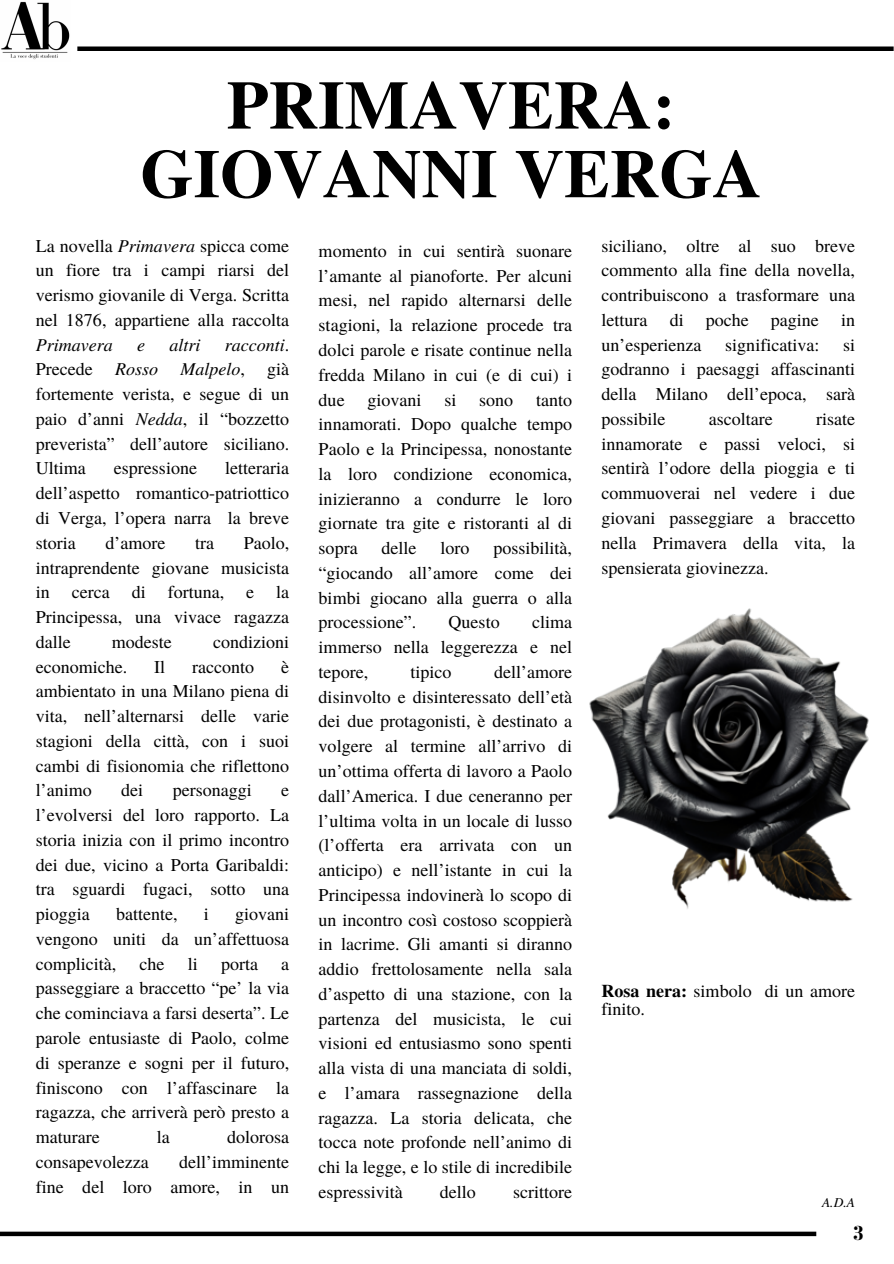
<style>
.page{position:relative;width:894px;height:1264px;background:#fff}
.page>*{position:absolute;margin:0;border:0;box-sizing:border-box;transform-origin:0 0}
.t1{font:700 68.4px/68.7px "Te X Gyre Termes";color:#000;text-align:center}
.t2{font:700 20.85px "Bodoni FLF";color:#000}
.t3{font:18px/24.8px "Te X Gyre Termes";color:#000;text-align:justify}
.t4{font:italic 18px "Te X Gyre Termes";color:#000}
.t5{font:italic 13.5px "Te X Gyre Termes";color:#000}
.s1{font-style:italic}
.s2{font-weight:700}
</style>
<div class="page">
<img style="left:1px;top:1px;width:69px;height:59px">
<div style="left:77px;top:46px;width:816px;height:5px;background:#000"></div>
<div style="left:0;top:1231px;width:816px;height:5px;background:#000"></div>
<img style="left:589px;top:608px;width:280px;height:301px">
<h2 class="t1" style="left:140px;top:68px;width:623px">PRIMAVERA:<br>GIOVANNI VERGA</h2>
<h2 class="t3" style="left:36px;top:232px;width:255px">La novella <span class="s1">Primavera</span> spicca come un fiore tra i campi riarsi del verismo giovanile di Verga. Scritta nel 1876, appartiene alla raccolta <span class="s1">Primavera</span></h2>
<h2 class="t4" style="left:137px;top:331px;width:9px">e</h2>
<h2 class="t4" style="left:169px;top:331px;width:33px">altri</h2>
<h2 class="t3" style="left:36px;top:331px;width:255px;text-indent:189px"><span class="s1">racconti</span>.<br>Precede <span class="s1">Rosso Malpelo</span>, già fortemente verista, e segue di un paio d’anni <span class="s1">Nedda</span>, il “bozzetto preverista” dell’autore siciliano.<br>Ultima</h2>
<h2 class="t3" style="left:36px;top:455px;width:255px;text-indent:189px">letteraria dell’aspetto romantico-patriottico di Verga, l’opera narra la breve storia</h2>
<h2 class="t3" style="left:114px;top:455px;width:84px">espressione</h2>
<h2 class="t3" style="left:36px;top:529px;width:255px;text-indent:208px">Paolo, intraprendente giovane musicista in cerca di fortuna, e la Principessa, una vivace ragazza dalle</h2>
<h2 class="t3" style="left:105px;top:529px;width:61px">d’amore</h2>
<h2 class="t3" style="left:195px;top:529px;width:20px">tra</h2>
<h2 class="t3" style="left:112px;top:628px;width:61px">modeste</h2>
<h2 class="t3" style="left:213px;top:628px;width:77px">condizioni</h2>
<h2 class="t3" style="left:36px;top:653px;width:93px">economiche.</h2>
<h2 class="t3" style="left:154px;top:653px;width:12px">Il</h2>
<h2 class="t3" style="left:192px;top:653px;width:63px">racconto</h2>
<h2 class="t3" style="left:36px;top:653px;width:255px;text-indent:245px">è ambientato in una Milano piena di vita, nell’alternarsi delle varie stagioni della città, con i suoi cambi di fisionomia che riflettono l’animo</h2>
<h2 class="t3" style="left:121px;top:777px;width:23px">dei</h2>
<h2 class="t3" style="left:173px;top:777px;width:80px">personaggi</h2>
<h2 class="t3" style="left:36px;top:777px;width:255px;text-indent:245px">e l’evolversi del loro rapporto. La storia inizia con il primo incontro dei due, vicino a Porta Garibaldi: tra sguardi fugaci, sotto una pioggia</h2>
<h2 class="t3" style="left:116px;top:900px;width:63px">battente,</h2>
<h2 class="t3" style="left:204px;top:900px;width:7px">i</h2>
<h2 class="t3" style="left:36px;top:900px;width:255px;text-indent:199px">giovani vengono uniti da un’affettuosa complicità,</h2>
<h2 class="t3" style="left:139px;top:950px;width:26px">che</h2>
<h2 class="t3" style="left:188px;top:950px;width:12px">li</h2>
<h2 class="t3" style="left:221px;top:950px;width:38px">porta</h2>
<h2 class="t3" style="left:36px;top:950px;width:255px;text-indent:245px">a passeggiare a braccetto “pe’ la via che cominciava a farsi deserta”. Le parole entusiaste di Paolo, colme di speranze e sogni per il futuro, finiscono con l’affascinare la ragazza, che arriverà però presto a maturare</h2>
<h2 class="t3" style="left:157px;top:1123px;width:14px">la</h2>
<h2 class="t3" style="left:227px;top:1123px;width:63px">dolorosa</h2>
<h2 class="t3" style="left:36px;top:1148px;width:255px;text-align:right">dell’imminente<br>fine del loro amore, in un</h2>
<h2 class="t3" style="left:36px;top:1148px;width:114px">consapevolezza</h2>
<h2 class="t3" style="left:318px;top:238px;width:255px">momento in cui sentirà suonare l’amante al pianoforte. Per alcuni mesi, nel rapido alternarsi delle stagioni, la relazione procede tra dolci parole e risate continue nella fredda Milano in cui (e di cui) i due</h2>
<h2 class="t3" style="left:367px;top:386px;width:56px">giovani</h2>
<h2 class="t3" style="left:444px;top:386px;width:14px">si</h2>
<h2 class="t3" style="left:479px;top:386px;width:36px">sono</h2>
<h2 class="t3" style="left:318px;top:386px;width:255px;text-indent:217px">tanto innamorati. Dopo qualche tempo Paolo e la Principessa, nonostante la loro condizione economica, inizieranno a condurre le loro giornate tra gite e ristoranti al di sopra</h2>
<h2 class="t3" style="left:318px;top:535px;width:255px;text-indent:175px">possibilità, “giocando all’amore come dei bimbi giocano alla guerra o alla processione”.</h2>
<h2 class="t3" style="left:381px;top:535px;width:36px">delle</h2>
<h2 class="t3" style="left:440px;top:535px;width:30px">loro</h2>
<h2 class="t3" style="left:318px;top:609px;width:255px;text-indent:213px">clima immerso nella leggerezza e nel tepore,</h2>
<h2 class="t3" style="left:448px;top:609px;width:52px">Questo</h2>
<h2 class="t3" style="left:318px;top:658px;width:255px;text-indent:175px">dell’amore disinvolto e disinteressato dell’età dei due protagonisti, è destinato a volgere al termine all’arrivo di un’ottima offerta di lavoro a Paolo dall’America. I due ceneranno per l’ultima volta in un locale di lusso (l’offerta era arrivata con un anticipo) e nell’istante in cui la Principessa indovinerà lo scopo di un incontro così costoso scoppierà in lacrime. Gli amanti si diranno addio frettolosamente nella sala d’aspetto di una stazione, con la partenza del musicista, le cui visioni ed entusiasmo sono spenti alla vista di una manciata di soldi, e l’amara rassegnazione della ragazza. La storia delicata, che tocca note profonde nell’animo di chi la legge, e lo stile di incredibile espressività</h2>
<h2 class="t3" style="left:410px;top:658px;width:43px">tipico</h2>
<h2 class="t3" style="left:440px;top:1178px;width:38px">dello</h2>
<h2 class="t3" style="left:513px;top:1178px;width:60px">scrittore</h2>
<h2 class="t3" style="left:601px;top:232px;width:255px">siciliano, oltre al suo breve commento alla fine della novella, contribuiscono a trasformare una lettura di poche pagine in un’esperienza</h2>
<h2 class="t3" style="left:725px;top:331px;width:95px">significativa:</h2>
<h2 class="t3" style="left:601px;top:331px;width:255px;text-indent:241px">si godranno i paesaggi affascinanti della Milano dell’epoca, sarà possibile</h2>
<h2 class="t3" style="left:708px;top:405px;width:65px">ascoltare</h2>
<h2 class="t3" style="left:601px;top:405px;width:255px;text-indent:214px">risate innamorate e passi veloci, si sentirà l’odore della pioggia e ti commuoverai nel vedere i due giovani passeggiare a braccetto nella Primavera della vita, la spensierata giovinezza.</h2>
<p class="t3" style="left:601px;top:980px;width:255px;line-height:18px"><span class="s2">Rosa nera:</span> simbolo di un amore finito.</p>
<p class="t5" style="left:821px;top:1192px;width:34px">A.D.A</p>
<p class="t2" style="left:851px;top:1221px;width:14px">3</p>
</div>
